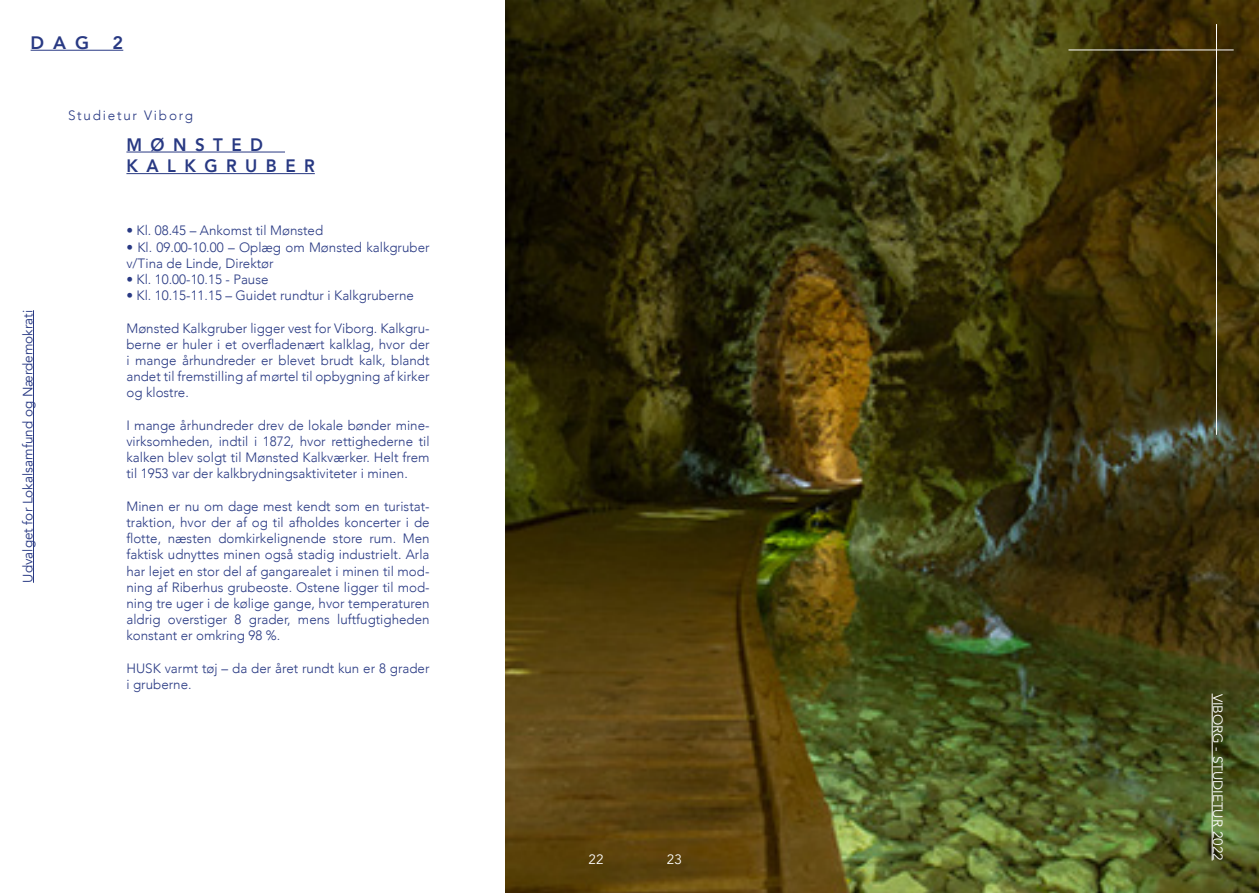
<style>
.page{position:relative;width:1259px;height:893px;background:#fff}
.page>*{position:absolute;margin:0;border:0;box-sizing:border-box;transform-origin:0 0}
.t1{font:800 18px "Avenir";letter-spacing:.5em;color:#283983;scale:.94 1}
.t2{font:800 18px "Avenir";letter-spacing:.5em;color:#283983}
.t3{font:300 13.5px/16.2px "Avenir";color:#283983;text-align:justify}
.t4{font:13.5px "Avenir";color:#283983}
.t5{font:13.5px "Avenir";color:#fff}
.t6{font:300 13.5px "Avenir";letter-spacing:.13em;color:#283983}
</style>
<div class="page">
<img style="left:505px;top:0;width:754px;height:893px">
<hr style="left:33px;top:310px;width:1px;height:273px;background:#283983">
<hr style="left:1211px;top:693px;width:1px;height:167px;background:#fff">
<hr style="left:1216px;top:24px;width:1px;height:411px;background:#fff">
<hr style="left:1068px;top:50px;width:165px;height:1px;background:#fff">
<hr style="left:31px;top:50px;width:92px;height:1px;background:#283983">
<hr style="left:126px;top:152px;width:159px;height:1px;background:#283983">
<hr style="left:126px;top:173px;width:189px;height:1px;background:#283983">
<p class="t2" style="left:31px;top:29px;width:60px">DAG</p>
<p class="t2" style="left:113px;top:29px;width:12px">2</p>
<p class="t6" style="left:68px;top:107px;width:126px">Studietur Viborg</p>
<p class="t4" style="left:20px;top:583px;width:274px;rotate:-90deg">Udvalget for Lokalsamfund og Nærdemokrati</p>
<p class="t1" style="left:126px;top:130px;width:147px">MØNSTED</p>
<p class="t1" style="left:126px;top:152px;width:202px">KALKGRUBER</p>
<p class="t3" style="left:126px;top:223px;width:198px">• Kl. 08.45 – Ankomst til Mønsted</p>
<p class="t3" style="left:126px;top:239px;width:305px">• Kl. 09.00-10.00 – Oplæg om Mønsted kalkgruber v/Tina de Linde, Direktør</p>
<p class="t3" style="left:126px;top:271px;width:144px">• Kl. 10.00-10.15 - Pause</p>
<p class="t3" style="left:126px;top:287px;width:289px">• Kl. 10.15-11.15 – Guidet rundtur i Kalkgruberne</p>
<p class="t3" style="left:126px;top:320px;width:305px">Mønsted Kalkgruber ligger vest for Viborg. Kalkgru&shy;berne er huler i et overfladenært kalklag, hvor der i mange århundreder er blevet brudt kalk, blandt andet til fremstilling af mørtel til opbygning af kirker og klostre.</p>
<p class="t3" style="left:126px;top:417px;width:305px">I mange århundreder drev de lokale bønder mine&shy;virksomheden, indtil i 1872, hvor rettighederne til kalken blev solgt til Mønsted Kalkværker. Helt frem til 1953 var der kalkbrydningsaktiviteter i minen.</p>
<p class="t3" style="left:126px;top:498px;width:305px">Minen er nu om dage mest kendt som en turistat&shy;traktion, hvor der af og til afholdes koncerter i de flotte, næsten domkirkelignende store rum. Men faktisk udnyttes minen også stadig industrielt. Arla har lejet en stor del af gangarealet i minen til mod&shy;ning af Riberhus grubeoste. Ostene ligger til mod&shy;ning tre uger i de kølige gange, hvor temperaturen aldrig overstiger 8 grader, mens luftfugtigheden konstant er omkring 98 %.</p>
<p class="t3" style="left:126px;top:660px;width:304px">HUSK varmt tøj – da der året rundt kun er 8 grader i gruberne.</p>
<p class="t5" style="left:588px;top:852px;width:17px">22</p>
<p class="t5" style="left:667px;top:852px;width:17px">23</p>
<p class="t5" style="left:1225px;top:693px;width:168px;rotate:90deg">VIBORG - STUDIETUR 2022</p>
</div>
